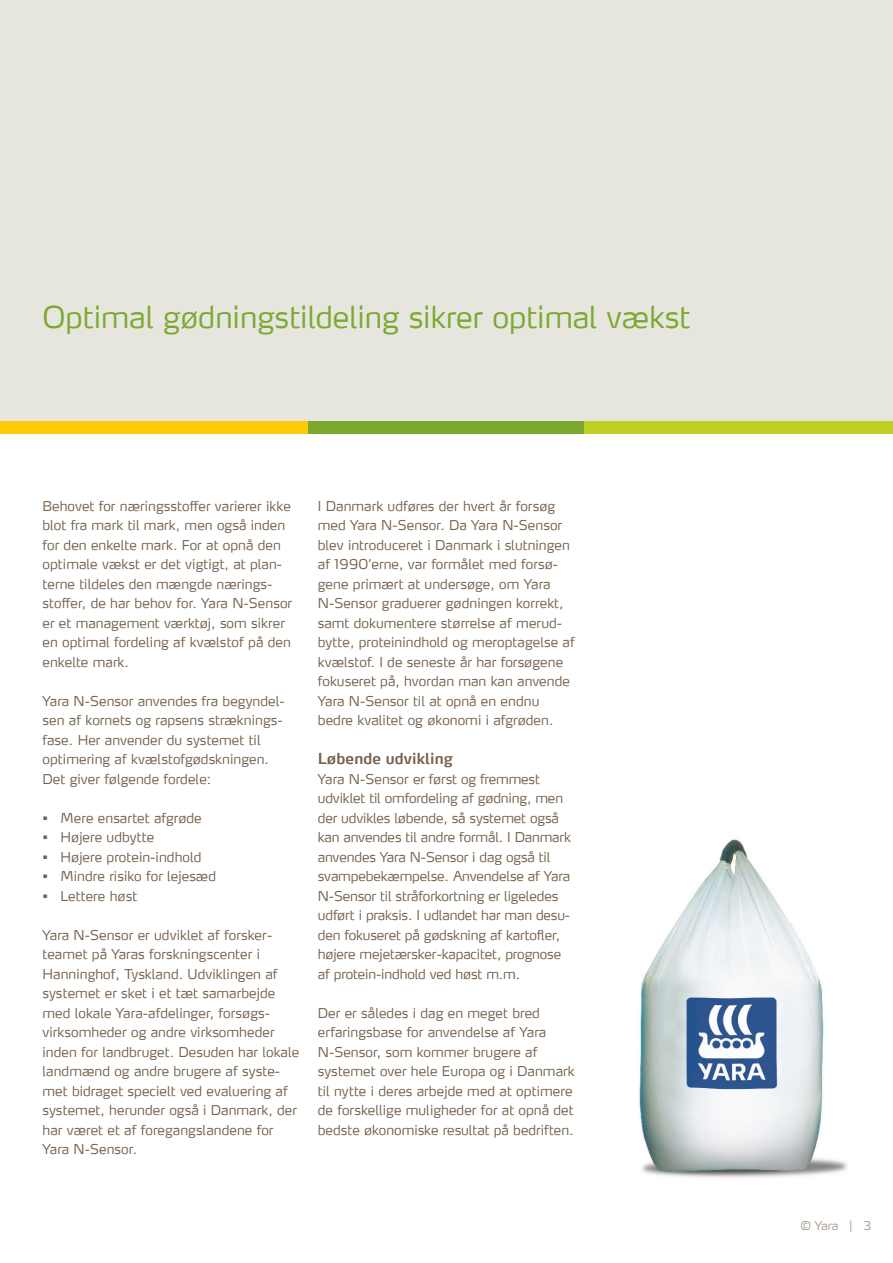
<style>
.page{position:relative;width:893px;height:1263px;background:#fff}
.page>*{position:absolute;margin:0;border:0;box-sizing:border-box;transform-origin:0 0}
.t1{font:300 30px "Yara Max LF";color:#7da830}
.t2{font:600 15px "Yara Max LF";letter-spacing:.005em;color:#75614d}
.t3{font:300 13.5px/19.5px "Yara Max LF";letter-spacing:.005em;color:#75614d}
.t4{font:300 12px "Yara Max LF";color:#a79a8f}
</style>
<div class="page">
<div style="left:0;top:0;width:893px;height:422px;background:#e7e6de"></div>
<div style="left:0;top:421px;width:308px;height:13px;background:#feca0a"></div>
<div style="left:308px;top:421px;width:277px;height:13px;background:#7da830"></div>
<div style="left:585px;top:421px;width:308px;height:13px;background:#c1ce23"></div>
<img style="left:639px;top:839px;width:208px;height:339px">
<p class="t1" style="left:43px;top:298px;width:649px">Optimal gødningstildeling sikrer optimal vækst</p>
<p class="t3" style="left:43px;top:496px;width:251px">Behovet for næringsstoffer varierer ikke blot fra mark til mark, men også inden for den enkelte mark. For at opnå den optimale vækst er det vigtigt, at plan&shy;terne tildeles den mængde nærings&shy;stoffer, de har behov for. Yara N-Sensor er et management værktøj, som sikrer en optimal fordeling af kvælstof på den enkelte mark.</p>
<p class="t3" style="left:43px;top:691px;width:244px">Yara N-Sensor anvendes fra begyndel&shy;sen af kornets og rapsens stræknings&shy;fase. Her anvender du systemet til optimering af kvælstofgødskningen.</p>
<p class="t3" style="left:43px;top:769px;width:170px">Det giver følgende fordele:</p>
<p class="t3" style="left:43px;top:808px;width:161px">• Mere ensartet afgrøde</p>
<p class="t3" style="left:43px;top:827px;width:113px">• Højere udbytte</p>
<p class="t3" style="left:43px;top:847px;width:160px">• Højere protein-indhold</p>
<p class="t3" style="left:43px;top:866px;width:175px">• Mindre risiko for lejesæd</p>
<p class="t3" style="left:43px;top:886px;width:96px">• Lettere høst</p>
<p class="t3" style="left:43px;top:925px;width:258px">Yara N-Sensor er udviklet af forsker&shy;teamet på Yaras forskningscenter i Hanninghof, Tyskland. Udviklingen af systemet er sket i et tæt samarbejde med lokale Yara-afdelinger, forsøgs&shy;virksomheder og andre virksomheder inden for landbruget. Desuden har lokale landmænd og andre brugere af syste&shy;met bidraget specielt ved evaluering af systemet, herunder også i Danmark, der har været et af foregangslandene for Yara N-Sensor.</p>
<p class="t3" style="left:318px;top:496px;width:259px">I Danmark udføres der hvert år forsøg med Yara N-Sensor. Da Yara N-Sensor blev introduceret i Danmark i slutningen af 1990’erne, var formålet med forsø&shy;gene primært at undersøge, om Yara N-Sensor graduerer gødningen korrekt, samt dokumentere størrelse af merud&shy;bytte, proteinindhold og meroptagelse af kvælstof. I de seneste år har forsøgene fokuseret på, hvordan man kan anvende Yara N-Sensor til at opnå en endnu bedre kvalitet og økonomi i afgrøden.</p>
<p class="t2" style="left:318px;top:749px;width:136px">Løbende udvikling</p>
<p class="t3" style="left:318px;top:769px;width:255px">Yara N-Sensor er først og fremmest udviklet til omfordeling af gødning, men der udvikles løbende, så systemet også kan anvendes til andre formål. I Danmark anvendes Yara N-Sensor i dag også til svampebekæmpelse. Anvendelse af Yara N-Sensor til stråforkortning er ligeledes udført i praksis. I udlandet har man desu&shy;den fokuseret på gødskning af kartofler, højere mejetærsker-kapacitet, prognose af protein-indhold ved høst m.m.</p>
<p class="t3" style="left:318px;top:1003px;width:258px">Der er således i dag en meget bred erfaringsbase for anvendelse af Yara N-Sensor, som kommer brugere af systemet over hele Europa og i Danmark til nytte i deres arbejde med at optimere de forskellige muligheder for at opnå det bedste økonomiske resultat på bedriften.</p>
<p class="t4" style="left:800px;top:1218px;width:72px">© Yara | 3</p>
</div>
